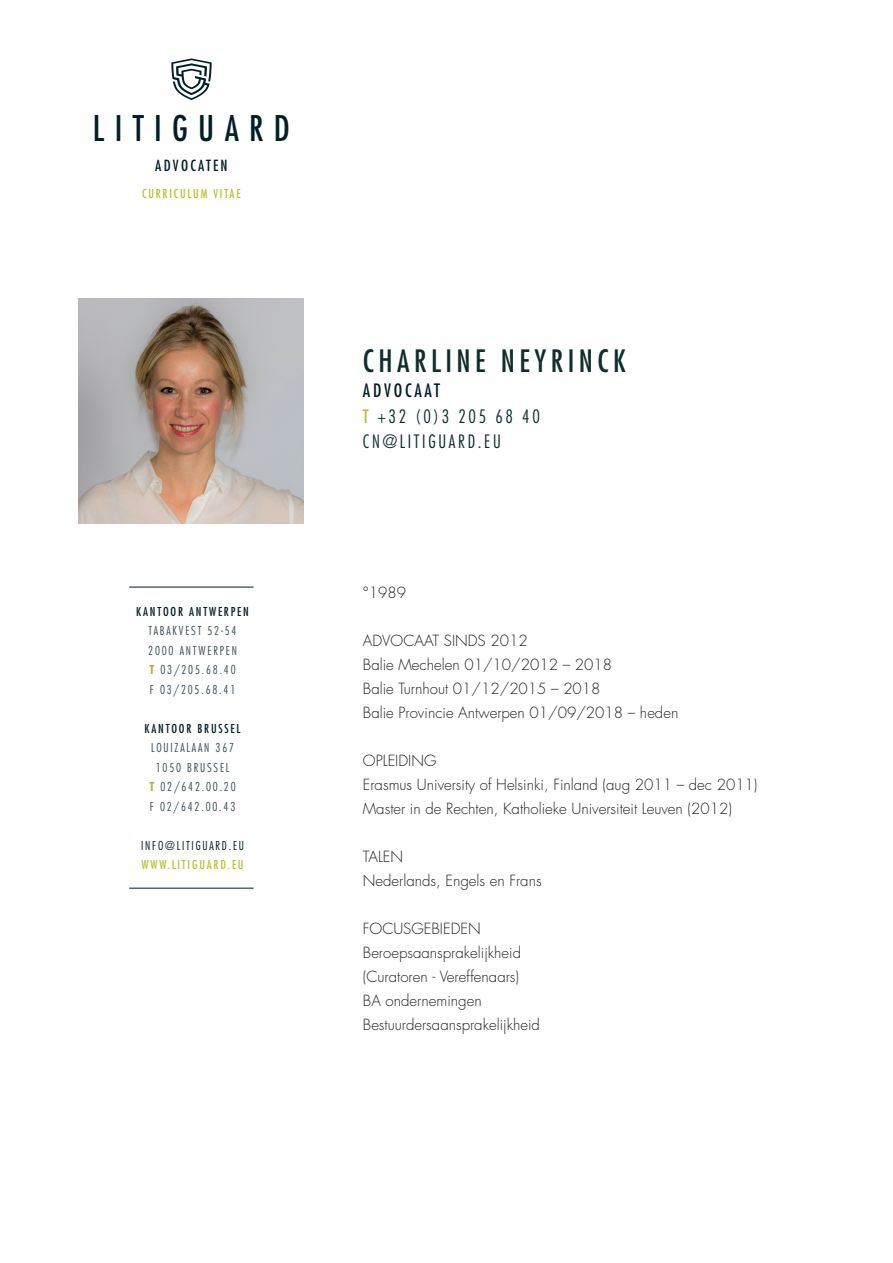
<style>
.page{position:relative;width:893px;height:1263px;background:#fff}
.page>*{position:absolute;margin:0;border:0;box-sizing:border-box;transform-origin:0 0}
.t1{font:condensed 34.5px "Futura";letter-spacing:.3em;color:#001f28}
.t2{font:condensed 30px "Futura";letter-spacing:.15em;color:#0e2e2b}
.t3{font:300 condensed 18px "Futura";letter-spacing:.15em;color:#0e2e2b}
.t4{font:condensed 18px "Futura";letter-spacing:.15em;color:#001f28}
.t5{font:300 15px "Futura";color:#231f20}
.t6{font:condensed 15px "Futura";letter-spacing:.15em;color:#001f28}
.t7{font:300 condensed 12px "Futura";letter-spacing:.15em;color:#3c4d55}
.t8{font:condensed 12px "Futura";letter-spacing:.15em;color:#b9c22d}
.t9{font:condensed 12px "Futura";letter-spacing:.15em;color:#001f28}
.t10{font:300 condensed 12px "Futura";letter-spacing:.15em;color:#001f28}
.s1{font-weight:700;color:#b0b143}
.s2{font-weight:400;color:#b9c22d}
</style>
<div class="page">
<hr style="left:129px;top:587px;width:125px;height:1px;background:#001f28">
<hr style="left:129px;top:888px;width:125px;height:1px;background:#001f28">
<svg style="left:171px;top:58px;width:41px;height:42px"></svg>
<img style="left:79px;top:299px;width:225px;height:224px">
<p class="t1" style="left:93px;top:107px;width:199px">LITIGUARD</p>
<p class="t6" style="left:155px;top:156px;width:74px">ADVOCATEN</p>
<p class="t8" style="left:142px;top:186px;width:100px">CURRICULUM VITAE</p>
<p class="t9" style="left:136px;top:604px;width:114px">KANTOOR ANTWERPEN</p>
<p class="t7" style="left:149px;top:623px;width:89px">TABAKVEST 52-54</p>
<p class="t7" style="left:148px;top:643px;width:90px">2000 ANTWERPEN</p>
<p class="t7" style="left:149px;top:662px;width:88px"><span class="s1">T</span> 03/205.68.40</p>
<p class="t7" style="left:150px;top:682px;width:87px">F 03/205.68.41</p>
<p class="t9" style="left:145px;top:721px;width:97px">KANTOOR BRUSSEL</p>
<p class="t7" style="left:151px;top:740px;width:85px">LOUIZALAAN 367</p>
<p class="t7" style="left:156px;top:760px;width:75px">1050 BRUSSEL</p>
<p class="t7" style="left:149px;top:779px;width:88px"><span class="s1">T</span> 02/642.00.20</p>
<p class="t7" style="left:150px;top:799px;width:87px">F 02/642.00.43</p>
<p class="t10" style="left:141px;top:838px;width:104px">INFO@LITIGUARD.EU</p>
<p class="t8" style="left:142px;top:857px;width:103px">WWW.LITIGUARD.EU</p>
<p class="t2" style="left:363px;top:342px;width:264px">CHARLINE NEYRINCK</p>
<p class="t4" style="left:363px;top:379px;width:78px">ADVOCAAT</p>
<p class="t3" style="left:363px;top:405px;width:178px"><span class="s2">T</span> +32 (0)3 205 68 40</p>
<p class="t3" style="left:363px;top:431px;width:139px">CN@LITIGUARD.EU</p>
<p class="t5" style="left:363px;top:583px;width:45px">°1989</p>
<p class="t5" style="left:363px;top:631px;width:166px">ADVOCAAT SINDS 2012</p>
<p class="t5" style="left:363px;top:655px;width:251px">Balie Mechelen 01/10/2012 – 2018</p>
<p class="t5" style="left:363px;top:679px;width:239px">Balie Turnhout 01/12/2015 – 2018</p>
<p class="t5" style="left:363px;top:703px;width:317px">Balie Provincie Antwerpen 01/09/2018 – heden</p>
<p class="t5" style="left:363px;top:751px;width:75px">OPLEIDING</p>
<p class="t5" style="left:363px;top:775px;width:396px">Erasmus University of Helsinki, Finland (aug 2011 – dec 2011)</p>
<p class="t5" style="left:363px;top:799px;width:371px">Master in de Rechten, Katholieke Universiteit Leuven (2012)</p>
<p class="t5" style="left:363px;top:847px;width:42px">TALEN</p>
<p class="t5" style="left:363px;top:871px;width:180px">Nederlands, Engels en Frans</p>
<p class="t5" style="left:363px;top:919px;width:119px">FOCUSGEBIEDEN</p>
<p class="t5" style="left:363px;top:943px;width:160px">Beroepsaansprakelijkheid</p>
<p class="t5" style="left:363px;top:967px;width:158px">(Curatoren - Vereffenaars)</p>
<p class="t5" style="left:363px;top:991px;width:120px">BA ondernemingen</p>
<p class="t5" style="left:363px;top:1015px;width:179px">Bestuurdersaansprakelijkheid</p>
</div>
